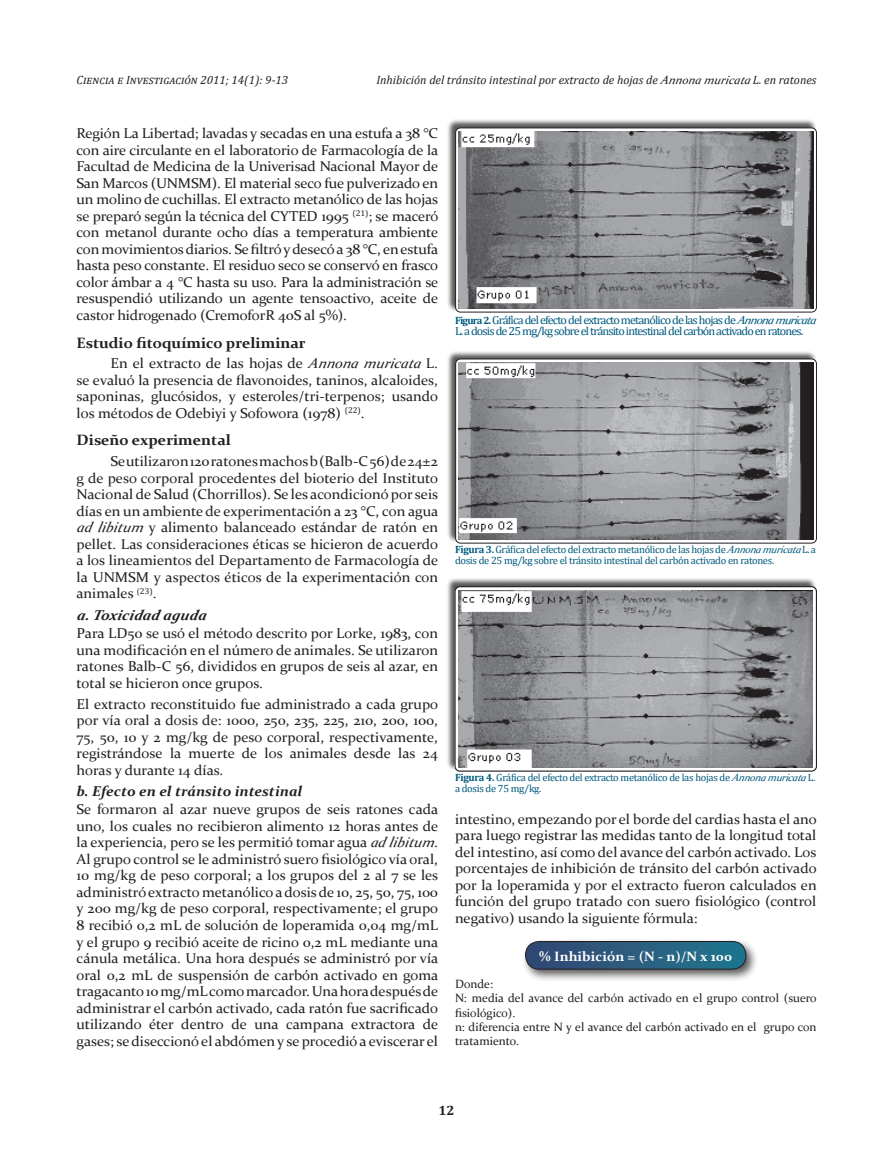
<style>
.page{position:relative;width:893px;height:1174px;background:#fff}
.page>*{position:absolute;margin:0;border:0;box-sizing:border-box;transform-origin:0 0}
.subsubtitulo{font:700 15px "Constantia";color:#231f20;scale:1.04 1}
.parrafo_sin_sangria{font:14.25px/16.5px "Constantia";color:#231f20;text-align:justify;scale:1.04 1}
.parrafo_gral{font:14.25px/16.5px "Constantia";color:#231f20;text-align:justify;scale:1.04 1}
.sub-sub-subtitulo{font:italic 700 14.25px "Constantia";color:#231f20;scale:1.04 1}
.correspondencia{font:700 13.5px "Constantia";color:#fff;scale:1.04 1}
.t1{font:700 13.5px "Cambria";color:#231f20}
.t2{font:12px/14.4px "Constantia";color:#231f20}
.encabezado_der_minus{font:italic 12px "Cambria";color:#231f20}
.encabezado_versalita{font:italic 12px "Cambria";letter-spacing:.02em;color:#231f20}
.titulo_tabla_figura{font:11.7px/11.7px "Cambria";letter-spacing:-.07em;color:#005b7f;scale:1.04 1}
.titulo_tabla_figura-2{font:10.5px/10.5px "Cambria";letter-spacing:-.03em;color:#005b7f}
.s1{font-family:"Constantia"}
.s2{font-style:italic}
.s3{font-weight:700;font-size:10.5px}
.s4{font-family:"Constantia";font-style:italic}
.s5{font-weight:700}
</style>
<div class="page">
<div style="left:446px;top:119px;width:370px;height:193px;background:#231f20;opacity:.75"></div>
<div style="left:455px;top:128px;width:361px;height:184px;border:1px solid #231f20;border-radius:5px"></div>
<img style="left:459px;top:131px;width:354px;height:178px">
<div style="left:446px;top:350px;width:370px;height:193px;background:#231f20;opacity:.75"></div>
<div style="left:455px;top:359px;width:361px;height:184px;border:1px solid #231f20;border-radius:5px"></div>
<img style="left:459px;top:362px;width:354px;height:178px">
<div style="left:446px;top:577px;width:370px;height:194px;background:#231f20;opacity:.75"></div>
<div style="left:455px;top:586px;width:361px;height:185px;background:linear-gradient(to right,#fff,#fff);border-radius:5px"></div>
<div style="left:455px;top:586px;width:361px;height:185px;border:1px solid #231f20;border-radius:5px"></div>
<img style="left:459px;top:590px;width:353px;height:177px">
<div style="left:521px;top:937px;width:237px;height:44px;background:#231f20;opacity:.75"></div>
<svg style="left:526px;top:941px;width:220px;height:28px;background:#2d5f81"></svg>
<div style="left:525px;top:941px;width:221px;height:28px;border:1px solid #231f20;border-radius:13px"></div>
<p class="encabezado_versalita" style="left:77px;top:71px;width:213px">Ciencia e Investigación 2011; 14(1): 9-13</p>
<p class="encabezado_der_minus" style="left:376px;top:71px;width:442px">Inhibición del tránsito intestinal por extracto de hojas de <span class="s1">Annona muricata</span> L. en ratones</p>
<p class="parrafo_gral" style="left:77px;top:125px;width:349px">Región La Libertad; lavadas y secadas en una estufa a 38 °C con aire circulante en el laboratorio de Farmacología de la Facultad de Medicina de la Univerisad Nacional Mayor de San Marcos (UNMSM). El material seco fue pulverizado en un molino de cuchillas. El extracto metanólico de las hojas se preparó según la técnica del CYTED 1995 <sup>(21)</sup>; se maceró con metanol durante ocho días a temperatura ambiente con movimientos diarios. Se filtró y desecó a 38 °C, en estufa hasta peso constante. El residuo seco se conservó en frasco color ámbar a 4 °C hasta su uso. Para la administración se resuspendió utilizando un agente tensoactivo, aceite de castor hidrogenado (CremoforR 40S al 5%).</p>
<p class="subsubtitulo" style="left:77px;top:332px;width:222px">Estudio fitoquímico preliminar</p>
<p class="parrafo_gral" style="left:77px;top:354px;width:349px;text-indent:34px">En el extracto de las hojas de <span class="s2">Annona muricata</span> L. se evaluó la presencia de flavonoides, taninos, alcaloides, saponinas, glucósidos, y esteroles/tri-terpenos; usando los métodos de Odebiyi y Sofowora (1978) <sup>(22)</sup>.</p>
<p class="subsubtitulo" style="left:77px;top:430px;width:150px">Diseño experimental</p>
<p class="parrafo_gral" style="left:77px;top:452px;width:349px;text-indent:34px">Se utilizaron 120 ratones machos b (Balb-C 56) de 24±2 g de peso corporal procedentes del bioterio del Instituto Nacional de Salud (Chorrillos). Se les acondicionó por seis días en un ambiente de experimentación a 23 °C, con agua <span class="s2">ad libitum</span> y alimento balanceado estándar de ratón en pellet. Las consideraciones éticas se hicieron de acuerdo a los lineamientos del Departamento de Farmacología de la UNMSM y aspectos éticos de la experimentación con animales <sup>(</sup><sup>23)</sup>.</p>
<p class="sub-sub-subtitulo" style="left:77px;top:605px;width:130px">a.Toxicidad ag uda</p>
<p class="parrafo_sin_sangria" style="left:77px;top:624px;width:349px">Para LD50 se usó el método descrito por Lorke, 1983, con una modificación en el número de animales. Se utilizaron ratones Balb-C 56, divididos en grupos de seis al azar, en total se hicieron once grupos.</p>
<p class="parrafo_sin_sangria" style="left:77px;top:694px;width:349px">El extracto reconstituido fue administrado a cada grupo por vía oral a dosis de: 1000, 250, 235, 225, 210, 200, 100, 75, 50, 10 y 2 mg/kg de peso corporal, respectivamente, registrándose la muerte de los animales desde las 24 horas y durante 14 días.</p>
<p class="sub-sub-subtitulo" style="left:77px;top:781px;width:219px">b. Efecto en el tránsito intestinal</p>
<p class="parrafo_sin_sangria" style="left:77px;top:800px;width:349px">Se formaron al azar nueve grupos de seis ratones cada uno, los cuales no recibieron alimento 12 horas antes de la experiencia, pero se les permitió tomar agua <span class="s2">ad libitum</span>.<br>Al grupo control se le administró suero fisiológico vía oral, 10 mg/kg de peso corporal; a los grupos del 2 al 7 se les administró extracto metanólico a dosis de 10, 25, 50, 75, 100 y 200 mg/kg de peso corporal, respectivamente; el grupo 8 recibió 0,2 mL de solución de loperamida 0,04 mg/mL y el grupo 9 recibió aceite de ricino 0,2 mL mediante una cánula metálica. Una hora después se administró por vía oral 0,2 mL de suspensión de carbón activado en goma tragacanto 10 mg/mL como marcador. Una hora después de administrar el carbón activado, cada ratón fue sacrificado utilizando éter dentro de una campana extractora de gases; se diseccionó el abdómen y se procedió a eviscerar el</p>
<p class="parrafo_sin_sangria" style="left:455px;top:810px;width:349px">intestino, empezando por el borde del cardias hasta el ano para luego registrar las medidas tanto de la longitud total del intestino, así como del avance del carbón activado. Los porcentajes de inhibición de tránsito del carbón activado por la loperamida y por el extracto fueron calculados en función del grupo tratado con suero fisiológico (control negativo) usando la siguiente fórmula:</p>
<p class="titulo_tabla_figura" style="left:455px;top:314px;width:352px"><span class="s3">Figura 2.</span> Gráfica del efecto del extracto metanólico de las hojas de <span class="s4">Annonamuricata<br></span>L. a dosis de 25 mg/kg sobre el tránsito intestinal del carbón activado en ratones.</p>
<p class="titulo_tabla_figura-2" style="left:455px;top:544px;width:363px"><span class="s5">Figura 3.</span> Gráfica del efecto del extracto metanólico de las hojas de <span class="s4">Annonamuricata</span>L. a dosis de 25 mg/kg sobre el tránsito intestinal del carbón activado en ratones.</p>
<p class="titulo_tabla_figura-2" style="left:455px;top:772px;width:362px"><span class="s5">Figura 4.</span> Gráfica del efecto del extracto metanólico de las hojas de <span class="s4">Annonamuricata</span>L. a dosis de 75 mg/kg.</p>
<p class="correspondencia" style="left:539px;top:947px;width:187px">% Inhibición = (N - n)/N x 100</p>
<p class="t2" style="left:455px;top:976px;width:40px">Donde:</p>
<p class="t2" style="left:455px;top:990px;width:363px">N: media del avance del carbón activado en el grupo control (suero fisiológico).</p>
<p class="t2" style="left:455px;top:1019px;width:363px">n: diferencia entre N y el avance del carbón activado en el grupo con tratamiento.</p>
<p class="t1" style="left:438px;top:1100px;width:17px">12</p>
</div>
